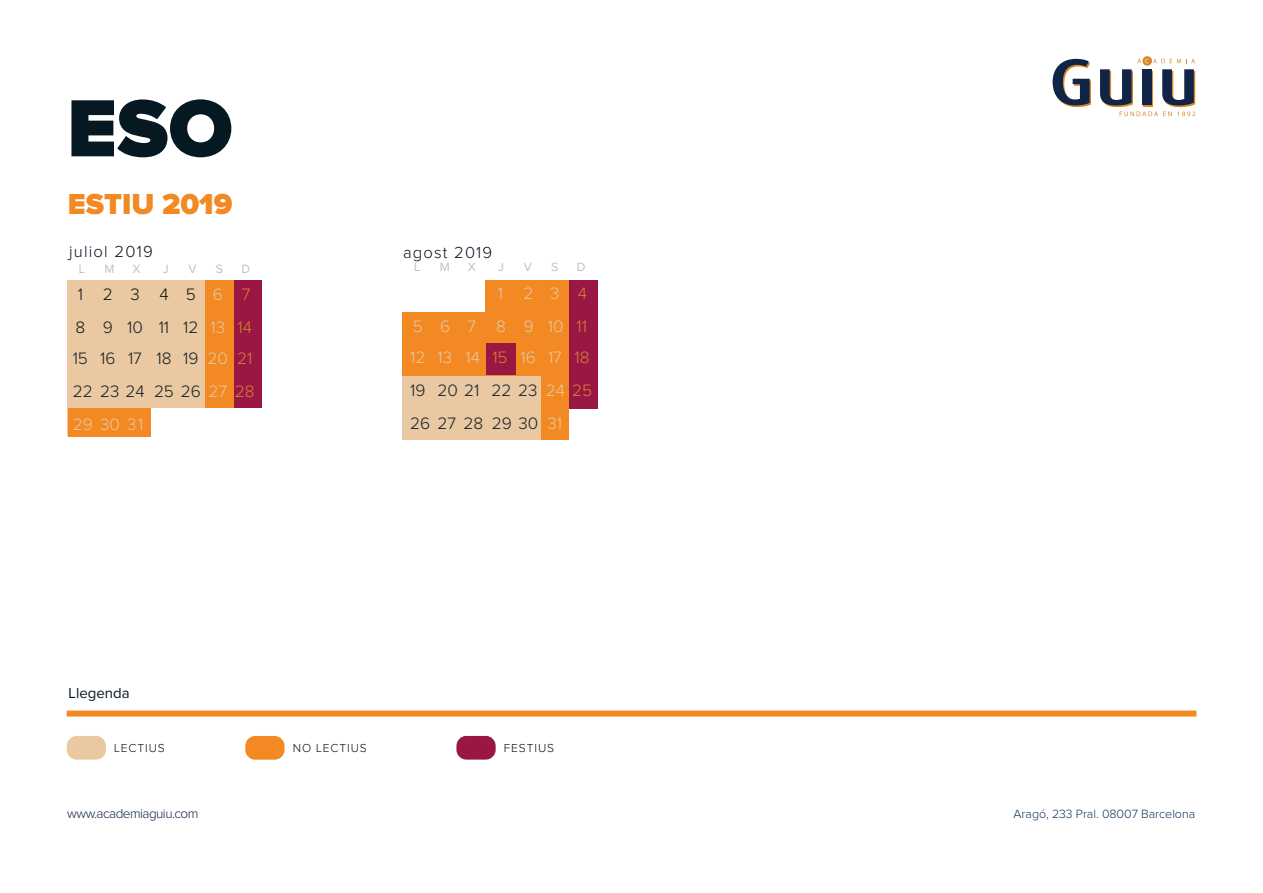
<style>
.page{position:relative;width:1263px;height:893px;background:#fff}
.page>*{position:absolute;margin:0;border:0;box-sizing:border-box;transform-origin:0 0}
.t1{font:900 84px "Proxima Nova";color:#061923}
.t2{font:900 30px "Proxima Nova";color:#f28923}
.t3{font:300 17.1px/33.2px "Proxima Nova";color:#0f1e27}
.t4{font:300 17.1px/33.2px "Proxima Nova";color:#eac8a1;text-align:right}
.t5{font:300 17.1px/33.2px "Proxima Nova";letter-spacing:.7em;color:#0f1e27;text-align:right}
.t6{font:300 17.1px/33.2px "Proxima Nova";letter-spacing:.785em;color:#eac8a1;text-align:right}
.t7{font:300 17.1px "Proxima Nova";color:#101315}
.t8{font:300 16.5px "Proxima Nova";letter-spacing:.075em;color:#05101f}
.t9{font:15px "Proxima Nova";color:#061923}
.t10{font:300 13.5px "Proxima Nova";letter-spacing:-.04em;color:#102448}
.t11{font:300 12.45px "Proxima Nova";color:#12345c}
.t12{font:12.45px "Proxima Nova";color:#bfc1c1}
.t13{font:300 12px "Proxima Nova";letter-spacing:.075em;color:#05101f}
.s1{color:#101315}
.s2{color:#eac8a1}
.s3{color:#d18232}
.s4{color:#0f1e27}
</style>
<div class="page">
<div style="left:403px;top:375px;width:140px;height:64px;background:#eac8a1"></div>
<div style="left:403px;top:312px;width:140px;height:63px;background:#f28923"></div>
<div style="left:68px;top:281px;width:137px;height:127px;background:#eac8a1"></div>
<div style="left:68px;top:408px;width:83px;height:28px;background:#f28923"></div>
<div style="left:485px;top:280px;width:59px;height:32px;background:#f28923"></div>
<div style="left:485px;top:343px;width:30px;height:32px;background:#9a1744"></div>
<svg style="left:1052px;top:59px;width:39px;height:48px"></svg>
<svg style="left:1100px;top:56px;width:95px;height:60px"></svg>
<div style="left:541px;top:280px;width:28px;height:159px;background:#f28923"></div>
<div style="left:569px;top:280px;width:29px;height:128px;background:#9a1744"></div>
<div style="left:233px;top:281px;width:29px;height:127px;background:#9a1744"></div>
<div style="left:205px;top:281px;width:28px;height:127px;background:#f28923"></div>
<div style="left:67px;top:710px;width:1129px;height:6px;background:#f28923"></div>
<div style="left:67px;top:736px;width:39px;height:24px;background:#eac8a1;border-radius:10px"></div>
<div style="left:245px;top:736px;width:39px;height:24px;background:#f28923;border-radius:10px"></div>
<div style="left:456px;top:736px;width:40px;height:24px;background:#9a1744;border-radius:10px"></div>
<h1 class="t1" style="left:67px;top:90px;width:167px">ESO</h1>
<h2 class="t2" style="left:68px;top:191px;width:166px">ESTIU 2019</h2>
<p class="t8" style="left:69px;top:244px;width:85px">juliol 2019</p>
<p class="t12" style="left:79px;top:263px;width:8px">L</p>
<p class="t12" style="left:104px;top:263px;width:12px">M</p>
<p class="t12" style="left:133px;top:263px;width:10px">X</p>
<p class="t12" style="left:163px;top:263px;width:7px">J</p>
<p class="t12" style="left:189px;top:263px;width:10px">V</p>
<p class="t12" style="left:216px;top:263px;width:9px">S</p>
<p class="t12" style="left:242px;top:263px;width:10px">D</p>
<p class="t7" style="left:78px;top:286px;width:36px">1 2</p>
<p class="t5" style="left:75px;top:278px;width:178px"><span class="s1">345</span><span class="s2">6</span><span class="s3">7<br></span><span class="s1">8</span> 9 10 11 12<span class="s2">13</span><span class="s3">14</span></p>
<p class="t3" style="left:73px;top:342px;width:183px;text-indent:111px">19 <span class="s2">20</span> <span class="s3">21<br></span>22 23 24 25 26 <span class="s2">27</span> <span class="s3">28<br></span><span class="s2">29 30 31</span></p>
<p class="t3" style="left:73px;top:342px;width:100px">15 16 17 18</p>
<p class="t9" style="left:69px;top:686px;width:63px">Llegenda</p>
<p class="t8" style="left:403px;top:245px;width:91px">agost 2019</p>
<p class="t12" style="left:414px;top:261px;width:8px">L</p>
<p class="t12" style="left:440px;top:261px;width:12px">M</p>
<p class="t12" style="left:468px;top:261px;width:10px">X</p>
<p class="t12" style="left:498px;top:261px;width:7px">J</p>
<p class="t12" style="left:524px;top:261px;width:10px">V</p>
<p class="t12" style="left:551px;top:261px;width:9px">S</p>
<p class="t12" style="left:577px;top:261px;width:10px">D</p>
<p class="t6" style="left:413px;top:277px;width:176px">3 <span class="s3">4<br></span>567 8 910<span class="s3">11</span></p>
<p class="t4" style="left:410px;top:341px;width:184px">12 13 14 <span class="s3">15</span> 16 17 <span class="s3">18<br></span><span class="s4">20 21 22 23</span> 24 <span class="s3">25</span></p>
<p class="t4" style="left:523px;top:277px;width:11px">2</p>
<p class="t4" style="left:498px;top:277px;width:7px">1</p>
<p class="t3" style="left:410px;top:375px;width:17px">19</p>
<p class="t3" style="left:410px;top:408px;width:130px">26 27 28 29 30</p>
<p class="t4" style="left:547px;top:407px;width:16px">31</p>
<p class="t13" style="left:114px;top:742px;width:52px">LECTIUS</p>
<p class="t13" style="left:293px;top:742px;width:76px">NO LECTIUS</p>
<p class="t13" style="left:504px;top:742px;width:52px">FESTIUS</p>
<p class="t10" style="left:67px;top:807px;width:133px">www.academiaguiu.com</p>
<p class="t11" style="left:1013px;top:808px;width:183px">Aragó, 233 Pral. 08007 Barcelona</p>
</div>
